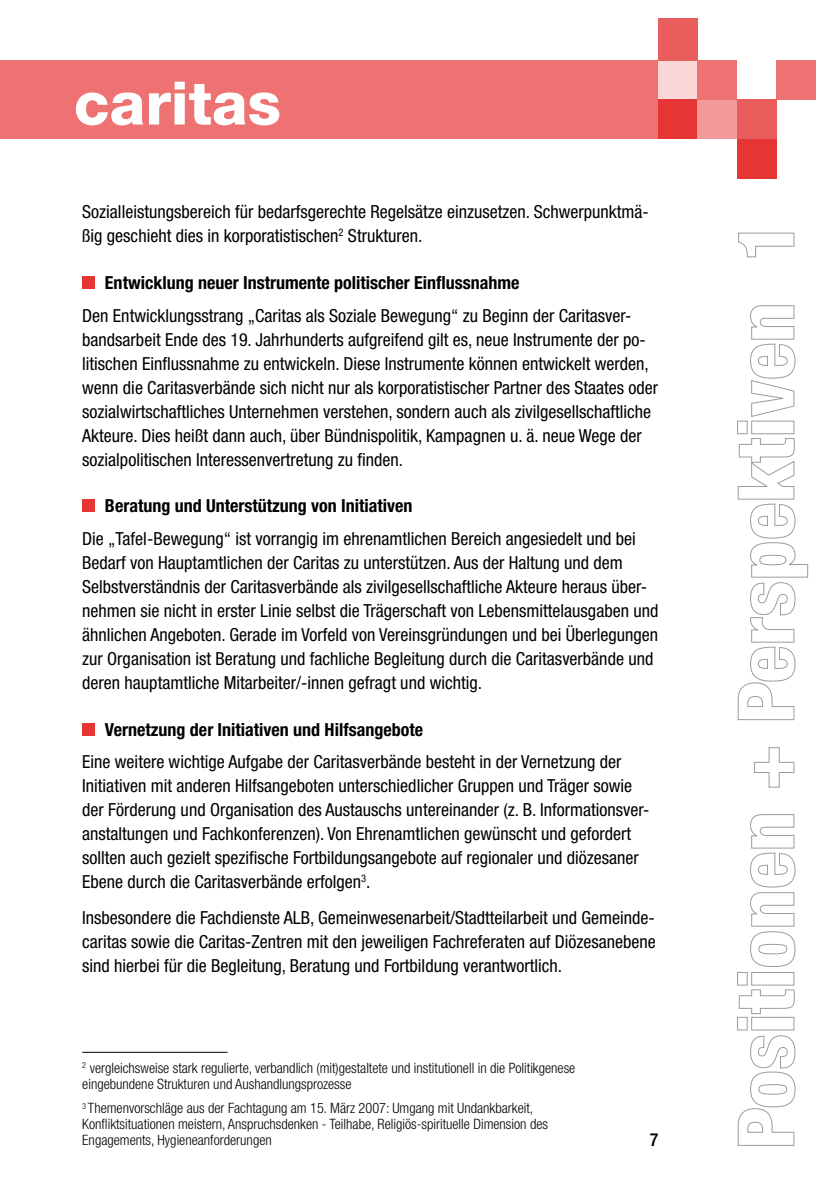
<style>
.page{position:relative;width:840px;height:1191px;background:#fff}
.page>*{position:absolute;margin:0;border:0;box-sizing:border-box;transform-origin:0 0}
.t1{font:800 60px "Helvetica Neue";color:#fff}
.t2{font:condensed 18px/24px "Helvetica Neue";color:#000}
.t3{font:700 condensed 18px "Helvetica Neue";color:#000}
.t4{font:500 condensed 18px "Helvetica Neue";color:#000}
.t5{font:300 condensed 14.2px/16px "Helvetica Neue";color:#000}
</style>
<div class="page">
<div style="left:0;top:60px;width:658px;height:79px;background:#ed7271"></div>
<div style="left:658px;top:60px;width:39px;height:40px;background:#fad7d6"></div>
<div style="left:658px;top:100px;width:39px;height:39px;background:#e53534"></div>
<div style="left:697px;top:100px;width:39px;height:39px;background:#f29a99"></div>
<div style="left:658px;top:18px;width:39px;height:42px;background:#ea5d5d"></div>
<div style="left:697px;top:60px;width:39px;height:40px;background:#ed7271"></div>
<div style="left:736px;top:100px;width:40px;height:39px;background:#ea5d5d"></div>
<div style="left:736px;top:139px;width:40px;height:39px;background:#e53534"></div>
<div style="left:776px;top:60px;width:39px;height:40px;background:#ed7271"></div>
<svg style="left:737px;top:814px;width:58px;height:332px"></svg>
<svg style="left:754px;top:747px;width:40px;height:41px"></svg>
<svg style="left:737px;top:305px;width:71px;height:415px"></svg>
<svg style="left:738px;top:232px;width:56px;height:26px"></svg>
<div style="left:82px;top:276px;width:13px;height:13px;background:#e53534"></div>
<div style="left:82px;top:499px;width:13px;height:13px;background:#e53534"></div>
<div style="left:82px;top:723px;width:13px;height:12px;background:#e53534"></div>
<hr style="left:82px;top:1052px;width:145px;height:1px;background:#000">
<h1 class="t1" style="left:74px;top:67px;width:208px">caritas</h1>
<p class="t2" style="left:82px;top:200px;width:568px">Sozialleistungsbereich für bedarfsgerechte Regelsätze einzusetzen. Schwerpunktmä&shy;ßig geschieht dies in korporatistischen<sup>2</sup> Strukturen.</p>
<p class="t3" style="left:105px;top:272px;width:416px">Entwicklung neuer Instrumente politischer Einflussnahme</p>
<p class="t2" style="left:82px;top:303px;width:577px">Den Entwicklungsstrang „Caritas als Soziale Bewegung“ zu Beginn der Caritasver&shy;bandsarbeit Ende des 19. Jahrhunderts aufgreifend gilt es, neue Instrumente der po&shy;litischen Einflussnahme zu entwickeln. Diese Instrumente können entwickelt werden, wenn die Caritasverbände sich nicht nur als korporatistischer Partner des Staates oder sozialwirtschaftliches Unternehmen verstehen, sondern auch als zivilgesellschaftliche Akteure. Dies heißt dann auch, über Bündnispolitik, Kampagnen u. ä. neue Wege der sozialpolitischen Interessenvertretung zu finden.</p>
<p class="t3" style="left:105px;top:495px;width:309px">Beratung und Unterstützung von Initiativen</p>
<p class="t2" style="left:82px;top:526px;width:577px">Die „Tafel-Bewegung“ ist vorrangig im ehrenamtlichen Bereich angesiedelt und bei Bedarf von Hauptamtlichen der Caritas zu unterstützen. Aus der Haltung und dem Selbstverständnis der Caritasverbände als zivilgesellschaftliche Akteure heraus über&shy;nehmen sie nicht in erster Linie selbst die Trägerschaft von Lebensmittelausgaben und ähnlichen Angeboten. Gerade im Vorfeld von Vereinsgründungen und bei Überlegungen zur Organisation ist Beratung und fachliche Begleitung durch die Caritasverbände und deren hauptamtliche Mitarbeiter/-innen gefragt und wichtig.</p>
<p class="t3" style="left:105px;top:718px;width:319px">Vernetzung der Initiativen und Hilfsangebote</p>
<p class="t2" style="left:82px;top:749px;width:568px">Eine weitere wichtige Aufgabe der Caritasverbände besteht in der Vernetzung der Initiativen mit anderen Hilfsangeboten unterschiedlicher Gruppen und Träger sowie der Förderung und Organisation des Austauschs untereinander (z. B. Informationsver&shy;anstaltungen und Fachkonferenzen). Von Ehrenamtlichen gewünscht und gefordert sollten auch gezielt spezifische Fortbildungsangebote auf regionaler und diözesaner Ebene durch die Caritasverbände erfolgen<sup>3</sup>.</p>
<p class="t2" style="left:82px;top:905px;width:574px;text-align:justify">Insbesondere die Fachdienste ALB, Gemeinwesenarbeit/Stadtteilarbeit und Gemeinde&shy;caritas sowie die Caritas-Zentren mit den jeweiligen Fachreferaten auf Diözesanebene sind hierbei für die Begleitung, Beratung und Fortbildung verantwortlich.</p>
<p class="t5" style="left:82px;top:1059px;width:494px"><sup>2</sup> vergleichsweise stark regulierte, verbandlich (mit)gestaltete und institutionell in die Politikgenese eingebundene Strukturen und Aushandlungsprozesse</p>
<p class="t5" style="left:82px;top:1100px;width:467px"><sup>3</sup> Themenvorschläge aus der Fachtagung am 15. März 2007: Umgang mit Undankbarkeit,<br>Konfliktsituationen meistern, Anspruchsdenken - Teilhabe, Religiös-spirituelle Dimension des<br>Engagements, Hygieneanforderungen</p>
<p class="t4" style="left:649px;top:1128px;width:10px">7</p>
</div>
